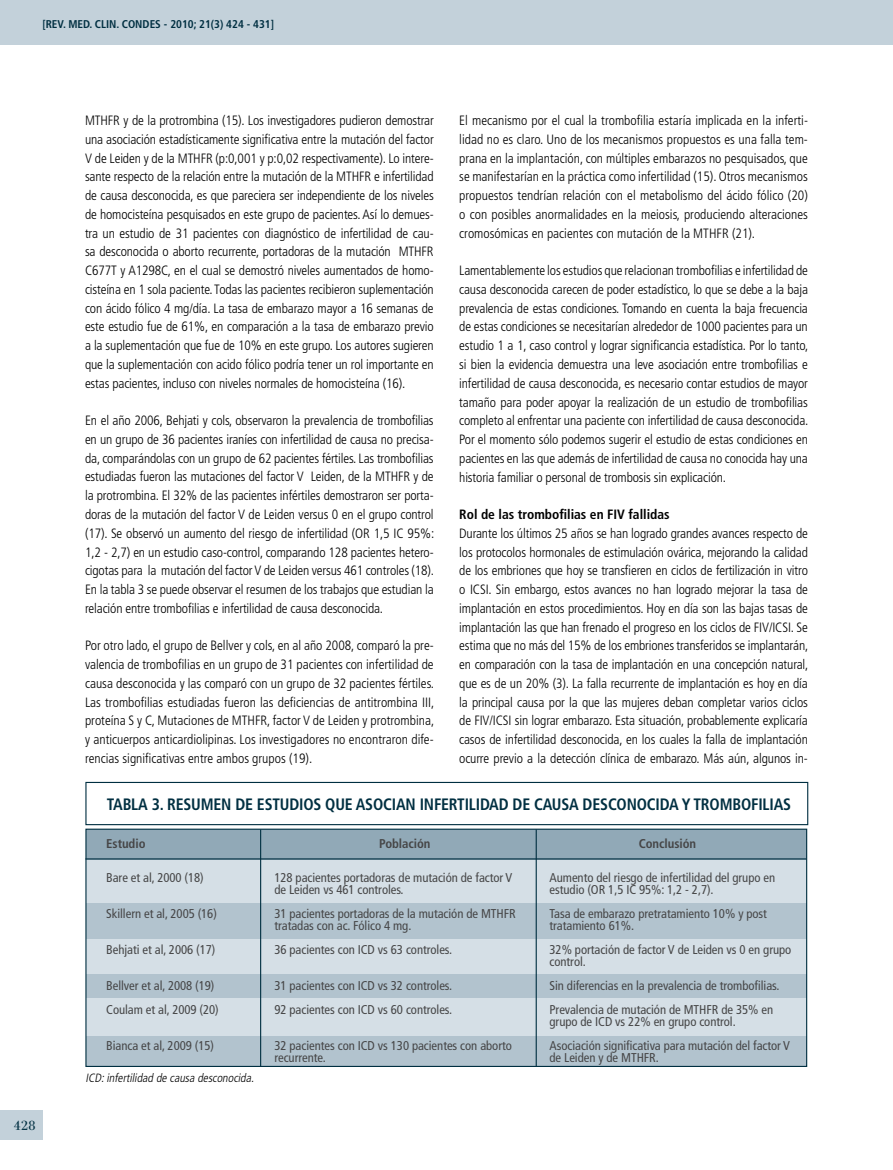
<style>
.page{position:relative;width:893px;height:1170px;background:#fff}
.page>*{position:absolute;margin:0;border:0;box-sizing:border-box;transform-origin:0 0}
.t1{font:19.5px "Filosofia Grand Caps";color:#002f41;scale:1.1 1}
.t2{font:700 condensed 16.5px "Frutiger";letter-spacing:-.01em;color:#002f41;scale:.96 1}
.t3{font:300 condensed 13.5px/18.8px "Frutiger";letter-spacing:-.01em;color:#000;text-align:justify}
.t4{font:700 condensed 13.5px "Frutiger";color:#000}
.t5{font:condensed 12.75px/12px "Frutiger";letter-spacing:-.005em;color:#464647}
.t6{font:700 condensed 12.75px "Frutiger";letter-spacing:-.005em;color:#464647}
.t7{font:italic 300 condensed 12px "Frutiger";color:#000}
.t8{font:700 condensed 11.25px "Frutiger";color:#002f41}
</style>
<div class="page">
<div style="left:0;top:1110px;width:43px;height:30px;background:#c3d1da"></div>
<div style="left:86px;top:829px;width:721px;height:237px;background:#d5dfe6"></div>
<div style="left:86px;top:974px;width:721px;height:23px;background:#b2c3ce"></div>
<div style="left:86px;top:1035px;width:721px;height:31px;background:#b2c3ce"></div>
<div style="left:86px;top:903px;width:721px;height:35px;background:#b2c3ce"></div>
<div style="left:86px;top:829px;width:721px;height:30px;background:#91a9b7"></div>
<div style="left:85px;top:828px;width:722px;height:238px;border:1px solid #002f41"></div>
<div style="left:85px;top:781px;width:723px;height:44px;border:1px solid #002f41"></div>
<hr style="left:260px;top:829px;width:1px;height:237px;background:#002f41">
<hr style="left:536px;top:829px;width:1px;height:237px;background:#002f41">
<hr style="left:85px;top:858px;width:721px;height:1px;background:#002f41">
<div style="left:0;top:0;width:893px;height:44px;background:#c3d1da"></div>
<p class="t8" style="left:42px;top:17px;width:233px">[REV. MED. CLIN. CONDES - 2010; 21(3) 424 - 431]</p>
<h1 class="t1" style="left:14px;top:1113px;width:22px">428</h1>
<p class="t3" style="left:85px;top:111px;width:350px">MTHFR y de la protrombina (15). Los investigadores pudieron demostrar una asociación estadísticamente significativa entre la mutación del factor V de Leiden y de la MTHFR (p:0,001 y p:0,02 respectivamente). Lo intere&shy;sante respecto de la relación entre la mutación de la MTHFR e infertilidad de causa desconocida, es que pareciera ser independiente de los niveles de homocisteína pesquisados en este grupo de pacientes. Así lo demues&shy;tra un estudio de 31 pacientes con diagnóstico de infertilidad de cau&shy;sa desconocida o aborto recurrente, portadoras de la mutación MTHFR C677T y A1298C, en el cual se demostró niveles aumentados de homo&shy;cisteína en 1 sola paciente. Todas las pacientes recibieron suplementación con ácido fólico 4 mg/día. La tasa de embarazo mayor a 16 semanas de este estudio fue de 61%, en comparación a la tasa de embarazo previo a la suplementación que fue de 10% en este grupo. Los autores sugieren que la suplementación con acido fólico podría tener un rol importante en estas pacientes, incluso con niveles normales de homocisteína (16).</p>
<p class="t3" style="left:85px;top:411px;width:351px">En el año 2006, Behjati y cols, observaron la prevalencia de trombofilias en un grupo de 36 pacientes iraníes con infertilidad de causa no precisa&shy;da, comparándolas con un grupo de 62 pacientes fértiles. Las trombofilias estudiadas fueron las mutaciones del factor V Leiden, de la MTHFR y de la protrombina. El 32% de las pacientes infértiles demostraron ser porta&shy;doras de la mutación del factor V de Leiden versus 0 en el grupo control (17). Se observó un aumento del riesgo de infertilidad (OR 1,5 IC 95%:<br>1,2 - 2,7) en un estudio caso-control, comparando 128 pacientes hetero&shy;cigotas para la mutación del factor V de Leiden versus 461 controles (18).<br>En la tabla 3 se puede observar el resumen de los trabajos que estudian la relación entre trombofilias e infertilidad de causa desconocida.</p>
<p class="t3" style="left:85px;top:636px;width:351px">Por otro lado, el grupo de Bellver y cols, en al año 2008, comparó la pre&shy;valencia de trombofilias en un grupo de 31 pacientes con infertilidad de causa desconocida y las comparó con un grupo de 32 pacientes fértiles.<br>Las trombofilias estudiadas fueron las deficiencias de antitrombina III, proteína S y C, Mutaciones de MTHFR, factor V de Leiden y protrombina, y anticuerpos anticardiolipinas. Los investigadores no encontraron dife&shy;rencias significativas entre ambos grupos (19).</p>
<p class="t3" style="left:459px;top:111px;width:350px">El mecanismo por el cual la trombofilia estaría implicada en la inferti&shy;lidad no es claro. Uno de los mecanismos propuestos es una falla tem&shy;prana en la implantación, con múltiples embarazos no pesquisados, que se manifestarían en la práctica como infertilidad (15). Otros mecanismos propuestos tendrían relación con el metabolismo del ácido fólico (20) o con posibles anormalidades en la meiosis, produciendo alteraciones cromosómicas en pacientes con mutación de la MTHFR (21).</p>
<p class="t3" style="left:459px;top:261px;width:351px">Lamentablemente los estudios que relacionan trombofilias e infertilidad de causa desconocida carecen de poder estadístico, lo que se debe a la baja prevalencia de estas condiciones. Tomando en cuenta la baja frecuencia de estas condiciones se necesitarían alrededor de 1000 pacientes para un estudio 1 a 1, caso control y lograr significancia estadística. Por lo tanto, si bien la evidencia demuestra una leve asociación entre trombofilias e infertilidad de causa desconocida, es necesario contar estudios de mayor tamaño para poder apoyar la realización de un estudio de trombofilias completo al enfrentar una paciente con infertilidad de causa desconocida.<br>Por el momento sólo podemos sugerir el estudio de estas condiciones en pacientes en las que además de infertilidad de causa no conocida hay una historia familiar o personal de trombosis sin explicación.</p>
<p class="t4" style="left:459px;top:506px;width:212px">ROL DE LAS TROMBOFILIAS EN FIV FALLIDAS</p>
<p class="t3" style="left:459px;top:524px;width:351px">Durante los últimos 25 años se han logrado grandes avances respecto de los protocolos hormonales de estimulación ovárica, mejorando la calidad de los embriones que hoy se transfieren en ciclos de fertilización in vitro o ICSI. Sin embargo, estos avances no han logrado mejorar la tasa de implantación en estos procedimientos. Hoy en día son las bajas tasas de implantación las que han frenado el progreso en los ciclos de FIV/ICSI. Se estima que no más del 15% de los embriones transferidos se implantarán, en comparación con la tasa de implantación en una concepción natural, que es de un 20% (3). La falla recurrente de implantación es hoy en día la principal causa por la que las mujeres deban completar varios ciclos de FIV/ICSI sin lograr embarazo. Esta situación, probablemente explicaría casos de infertilidad desconocida, en los cuales la falla de implantación ocurre previo a la detección clínica de embarazo. Más aún, algunos in-</p>
<p class="t2" style="left:107px;top:794px;width:83px">TABLA 3. RESUMEN</p>
<p class="t2" style="left:235px;top:794px;width:579px">DE ESTUDIOS QUE ASOCIAN IN FERTILI DAD DE CAUSA DESCONOCIDA Y TROMBOFILIAS</p>
<p class="t6" style="left:106px;top:836px;width:41px">ESTUDIO</p>
<p class="t6" style="left:379px;top:836px;width:53px">POBLACIÓN</p>
<p class="t6" style="left:639px;top:836px;width:59px">CONCLUSIÓN</p>
<p class="t5" style="left:106px;top:871px;width:99px">Bare et al, 2000 (18)</p>
<p class="t5" style="left:106px;top:907px;width:112px">Skillern et al, 2005 (16)</p>
<p class="t5" style="left:106px;top:943px;width:111px">Behjati et al, 2006 (17)</p>
<p class="t5" style="left:106px;top:973px;width:114px;line-height:24px">Bellver et al, 2008 (19)<br>Coulam et al, 2009 (20)</p>
<p class="t5" style="left:106px;top:1039px;width:109px">Bianca et al, 2009 (15)</p>
<p class="t7" style="left:85px;top:1071px;width:173px">ICD:infertilidad de causa desconocida.</p>
<p class="t5" style="left:274px;top:871px;width:239px">128 pacientes portadoras de mutación de factor V de Leiden vs 461 controles.</p>
<p class="t5" style="left:274px;top:907px;width:243px">31 pacientes portadoras de la mutación de MTHFR tratadas con ac. Fólico 4 mg.</p>
<p class="t5" style="left:274px;top:943px;width:179px">36 pacientes con ICD vs 63 controles.</p>
<p class="t5" style="left:274px;top:973px;width:179px;line-height:24px">31 pacientes con ICD vs 32 controles.<br>92 pacientes con ICD vs 60 controles.</p>
<p class="t5" style="left:274px;top:1039px;width:239px">32 pacientes con ICD vs 130 pacientes con aborto recurrente.</p>
<p class="t5" style="left:550px;top:871px;width:227px">Aumento del riesgo de infertilidad del grupo en estudio (OR 1,5 IC 95%: 1,2 - 2,7).</p>
<p class="t5" style="left:550px;top:907px;width:219px">Tasa de embarazo pretratamiento 10% y post tratamiento 61%.</p>
<p class="t5" style="left:550px;top:943px;width:243px">32% portación de factor V de Leiden vs 0 en grupo control.</p>
<p class="t5" style="left:550px;top:973px;width:231px;line-height:24px">Sin diferencias en la prevalencia de trombofilias.<br>Prevalencia de mutación de MTHFR de 35% en</p>
<p class="t5" style="left:550px;top:1009px;width:242px;line-height:24px">grupo de ICD vs 22% en grupo control.<br>Asociación significativa para mutación del factor V</p>
<p class="t5" style="left:550px;top:1051px;width:111px">de Leiden y de MTHFR.</p>
</div>
